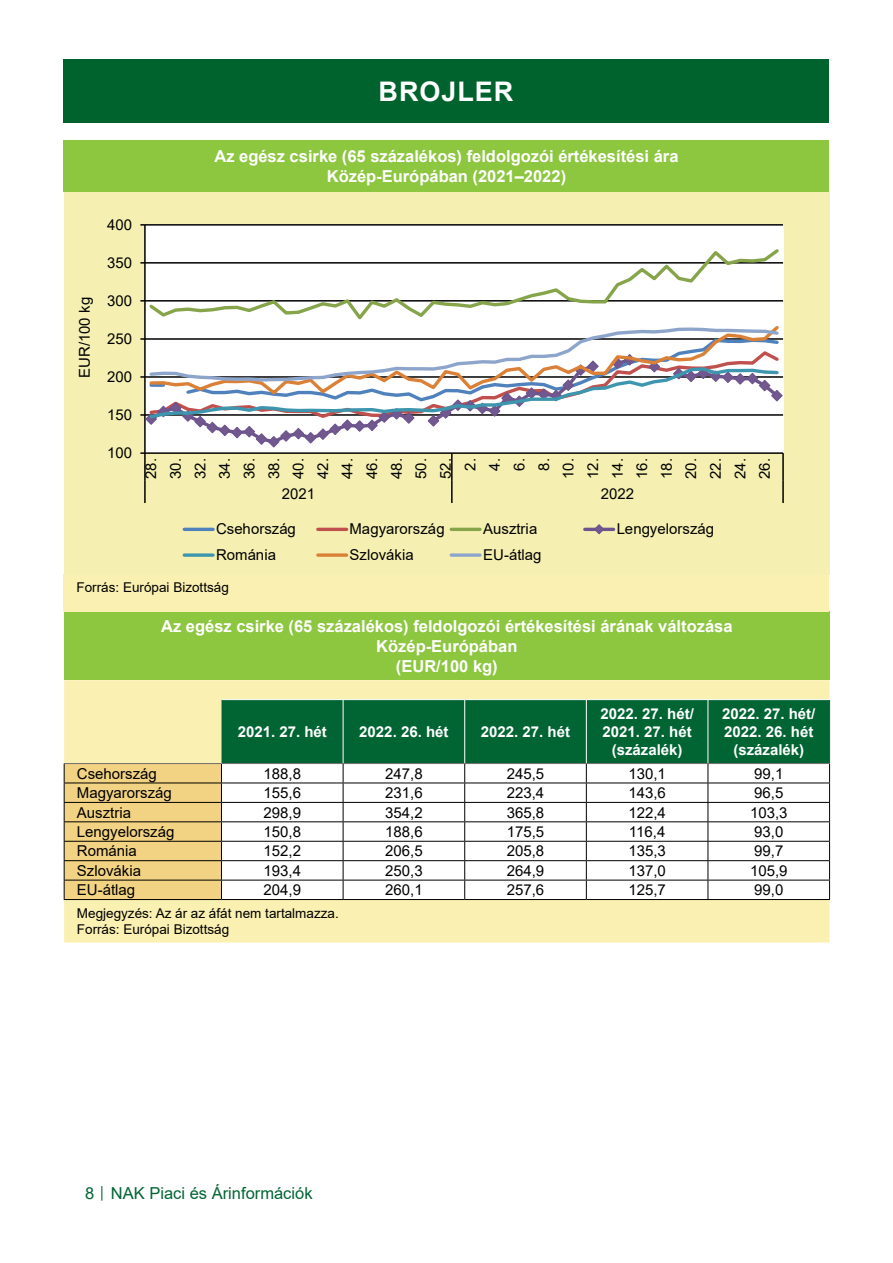
<style>
.page{position:relative;width:893px;height:1263px;background:#fff}
.page>*{position:absolute;margin:0;border:0;box-sizing:border-box;transform-origin:0 0}
.Cím_01_tartalomjegyz{font:700 27px "Arial";letter-spacing:.035em;color:#fff}
.Tablazat_cime{font:700 16.5px/19.8px "Arial";color:#fff;text-align:center}
.t1{font:16.5px "Arial";color:#006533}
.Tablazat_bal_kategor{font:15px/24.6px "Arial";color:#000;text-align:center}
.Tablazat_kozep_ertek{font:15px "Arial";color:#000}
.Tablazat_fejlece_koz{font:700 15px/18px "Arial";color:#fff;text-align:center}
.Tablazat_forrasa{font:13.5px/16.2px "Arial";color:#000}
.s1{font-size:12px}
</style>
<div class="page">
<div style="left:64px;top:60px;width:765px;height:63px;background:#00632e"></div>
<div style="left:64px;top:611px;width:766px;height:69px;background:#8dc63f"></div>
<div style="left:64px;top:680px;width:766px;height:262px;background:#faf0b1"></div>
<hr style="left:221px;top:699px;width:122px;height:1px;background:#fff">
<hr style="left:343px;top:699px;width:122px;height:1px;background:#fff">
<hr style="left:465px;top:699px;width:121px;height:1px;background:#fff">
<hr style="left:586px;top:699px;width:122px;height:1px;background:#fff">
<hr style="left:708px;top:699px;width:122px;height:1px;background:#fff">
<hr style="left:64px;top:899px;width:157px;height:1px;background:#000">
<hr style="left:221px;top:899px;width:122px;height:1px;background:#000">
<hr style="left:343px;top:899px;width:122px;height:1px;background:#000">
<hr style="left:465px;top:899px;width:121px;height:1px;background:#000">
<hr style="left:586px;top:899px;width:122px;height:1px;background:#000">
<hr style="left:708px;top:899px;width:122px;height:1px;background:#000">
<svg style="left:64px;top:700px;width:766px;height:199px"></svg>
<div style="left:64px;top:140px;width:765px;height:51px;background:#8dc63f"></div>
<div style="left:64px;top:574px;width:765px;height:37px;background:#faf0b1"></div>
<div style="left:64px;top:192px;width:765px;height:382px;background:#f5f0b1"></div>
<div style="left:145px;top:225px;width:638px;height:228px;background:#fff"></div>
<hr style="left:145px;top:300px;width:638px;height:2px;background:#000">
<hr style="left:145px;top:262px;width:638px;height:2px;background:#000">
<hr style="left:145px;top:224px;width:638px;height:2px;background:#000">
<hr style="left:144px;top:225px;width:2px;height:228px;background:#000">
<hr style="left:144px;top:453px;width:2px;height:27px;background:#000">
<hr style="left:451px;top:453px;width:2px;height:27px;background:#000">
<hr style="left:782px;top:453px;width:2px;height:27px;background:#000">
<hr style="left:144px;top:480px;width:2px;height:23px;background:#000">
<hr style="left:451px;top:480px;width:2px;height:23px;background:#000">
<hr style="left:782px;top:480px;width:2px;height:23px;background:#000">
<svg style="left:146px;top:249px;width:636px;height:71px"></svg>
<svg style="left:140px;top:326px;width:644px;height:128px"></svg>
<hr style="left:184px;top:528px;width:29px;height:3px;background:#4f81bd">
<hr style="left:318px;top:528px;width:29px;height:3px;background:#c0504d">
<hr style="left:451px;top:528px;width:29px;height:3px;background:#86a44a">
<hr style="left:585px;top:528px;width:29px;height:3px;background:#6e548d">
<svg style="left:593px;top:524px;width:12px;height:11px"></svg>
<svg style="left:184px;top:553px;width:29px;height:4px"></svg>
<svg style="left:318px;top:553px;width:29px;height:4px"></svg>
<svg style="left:451px;top:553px;width:29px;height:4px"></svg>
<p class="Cím_01_tartalomjegyz" style="left:379px;top:73px;width:136px">BROJLER</p>
<p class="Tablazat_bal_kategor" style="left:72px;top:378px;width:83px;rotate:-90deg">EUR/100 kg</p>
<p class="Tablazat_bal_kategor" style="left:107px;top:212px;width:27px">400</p>
<p class="Tablazat_bal_kategor" style="left:107px;top:250px;width:27px">350</p>
<p class="Tablazat_bal_kategor" style="left:107px;top:288px;width:27px">300</p>
<p class="Tablazat_bal_kategor" style="left:107px;top:326px;width:27px">250</p>
<p class="Tablazat_bal_kategor" style="left:107px;top:364px;width:27px">200</p>
<p class="Tablazat_bal_kategor" style="left:107px;top:402px;width:27px">150</p>
<p class="Tablazat_bal_kategor" style="left:107px;top:440px;width:27px">100</p>
<p class="Tablazat_cime" style="left:214px;top:146px;width:466px">Az egész csirke (65 százalékos) feldolgozói értékesítési ára<br>Közép-Európában (2021–2022)</p>
<p class="Tablazat_bal_kategor" style="left:139px;top:479px;width:22px;rotate:-90deg">28.<br>30.<br>32.<br>34.<br>36.<br>38.<br>40.<br>42.<br>44.<br>46.<br>48.<br>50.<br>52.<br>2.<br>4.<br>6.<br>8.<br>10.<br>12.<br>14.<br>16.<br>18.<br>20.<br>22.<br>24.<br>26.</p>
<p class="Tablazat_bal_kategor" style="left:282px;top:481px;width:35px">2021</p>
<p class="Tablazat_bal_kategor" style="left:601px;top:481px;width:35px">2022</p>
<p class="Tablazat_bal_kategor" style="left:216px;top:516px;width:81px">Csehország</p>
<p class="Tablazat_bal_kategor" style="left:350px;top:516px;width:97px">Magyarország</p>
<p class="Tablazat_bal_kategor" style="left:483px;top:516px;width:56px">Ausztria</p>
<p class="Tablazat_bal_kategor" style="left:617px;top:516px;width:99px">Lengyelország</p>
<p class="Tablazat_bal_kategor" style="left:216px;top:542px;width:61px">Románia</p>
<p class="Tablazat_bal_kategor" style="left:350px;top:542px;width:66px">Szlovákia</p>
<p class="Tablazat_bal_kategor" style="left:483px;top:542px;width:60px">EU-átlag</p>
<p class="Tablazat_forrasa" style="left:77px;top:579px;width:154px">Forrás: Európai Bizottság</p>
<p class="Tablazat_cime" style="left:161px;top:616px;width:573px">Az egész csirke (65 százalékos) feldolgozói értékesítési árának változása<br>Közép-Európában<br>(EUR/100 kg)</p>
<p class="Tablazat_fejlece_koz" style="left:238px;top:723px;width:91px">2021. 27. hét</p>
<p class="Tablazat_fejlece_koz" style="left:359px;top:723px;width:91px">2022. 26. hét</p>
<p class="Tablazat_fejlece_koz" style="left:481px;top:723px;width:91px">2022. 27. hét</p>
<p class="Tablazat_fejlece_koz" style="left:600px;top:705px;width:95px">2022. 27. hét/<br>2021. 27. hét (százalék)</p>
<p class="Tablazat_fejlece_koz" style="left:722px;top:705px;width:95px">2022. 27. hét/<br>2022. 26. hét (százalék)</p>
<p class="Tablazat_bal_kategor" style="left:77px;top:761px;width:82px">Csehország</p>
<p class="Tablazat_kozep_ertek" style="left:264px;top:763px;width:39px">188,8</p>
<p class="Tablazat_kozep_ertek" style="left:385px;top:763px;width:39px">247,8</p>
<p class="Tablazat_kozep_ertek" style="left:507px;top:763px;width:39px">245,5</p>
<p class="Tablazat_kozep_ertek" style="left:628px;top:763px;width:39px">130,1</p>
<p class="Tablazat_kozep_ertek" style="left:754px;top:763px;width:31px">99,1</p>
<p class="Tablazat_bal_kategor" style="left:77px;top:780px;width:97px">Magyarország</p>
<p class="Tablazat_kozep_ertek" style="left:264px;top:782px;width:39px">155,6</p>
<p class="Tablazat_kozep_ertek" style="left:385px;top:782px;width:39px">231,6</p>
<p class="Tablazat_kozep_ertek" style="left:507px;top:782px;width:39px">223,4</p>
<p class="Tablazat_kozep_ertek" style="left:628px;top:782px;width:39px">143,6</p>
<p class="Tablazat_kozep_ertek" style="left:754px;top:782px;width:31px">96,5</p>
<p class="Tablazat_bal_kategor" style="left:77px;top:800px;width:56px">Ausztria</p>
<p class="Tablazat_kozep_ertek" style="left:264px;top:802px;width:39px">298,9</p>
<p class="Tablazat_kozep_ertek" style="left:385px;top:802px;width:39px">354,2</p>
<p class="Tablazat_kozep_ertek" style="left:507px;top:802px;width:39px">365,8</p>
<p class="Tablazat_kozep_ertek" style="left:628px;top:802px;width:39px">122,4</p>
<p class="Tablazat_kozep_ertek" style="left:750px;top:802px;width:39px">103,3</p>
<p class="Tablazat_bal_kategor" style="left:77px;top:819px;width:99px">Lengyelország</p>
<p class="Tablazat_kozep_ertek" style="left:264px;top:821px;width:39px">150,8</p>
<p class="Tablazat_kozep_ertek" style="left:385px;top:821px;width:39px">188,6</p>
<p class="Tablazat_kozep_ertek" style="left:507px;top:821px;width:39px">175,5</p>
<p class="Tablazat_kozep_ertek" style="left:629px;top:821px;width:38px">116,4</p>
<p class="Tablazat_kozep_ertek" style="left:754px;top:821px;width:31px">93,0</p>
<p class="Tablazat_bal_kategor" style="left:77px;top:839px;width:62px">Románia</p>
<p class="Tablazat_kozep_ertek" style="left:264px;top:841px;width:39px">152,2</p>
<p class="Tablazat_kozep_ertek" style="left:385px;top:841px;width:39px">206,5</p>
<p class="Tablazat_kozep_ertek" style="left:507px;top:841px;width:39px">205,8</p>
<p class="Tablazat_kozep_ertek" style="left:628px;top:841px;width:39px">135,3</p>
<p class="Tablazat_kozep_ertek" style="left:754px;top:841px;width:31px">99,7</p>
<p class="Tablazat_bal_kategor" style="left:77px;top:858px;width:66px">Szlovákia</p>
<p class="Tablazat_kozep_ertek" style="left:264px;top:860px;width:39px">193,4</p>
<p class="Tablazat_kozep_ertek" style="left:385px;top:860px;width:39px">250,3</p>
<p class="Tablazat_kozep_ertek" style="left:507px;top:860px;width:39px">264,9</p>
<p class="Tablazat_kozep_ertek" style="left:628px;top:860px;width:39px">137,0</p>
<p class="Tablazat_kozep_ertek" style="left:750px;top:860px;width:39px">105,9</p>
<p class="Tablazat_bal_kategor" style="left:77px;top:878px;width:60px">EU-átlag</p>
<p class="Tablazat_kozep_ertek" style="left:264px;top:880px;width:39px">204,9</p>
<p class="Tablazat_kozep_ertek" style="left:385px;top:880px;width:39px">260,1</p>
<p class="Tablazat_kozep_ertek" style="left:507px;top:880px;width:39px">257,6</p>
<p class="Tablazat_kozep_ertek" style="left:628px;top:880px;width:39px">125,7</p>
<p class="Tablazat_kozep_ertek" style="left:754px;top:880px;width:31px">99,0</p>
<p class="Tablazat_forrasa" style="left:77px;top:905px;width:263px">Megjegyzés: Az ár az áfát nem tartalmazza.<br>Forrás: Európai Bizottság</p>
<p class="t1" style="left:85px;top:1182px;width:229px">8 <span class="s1">│</span> NAK Piaci és Árinformációk</p>
</div>
